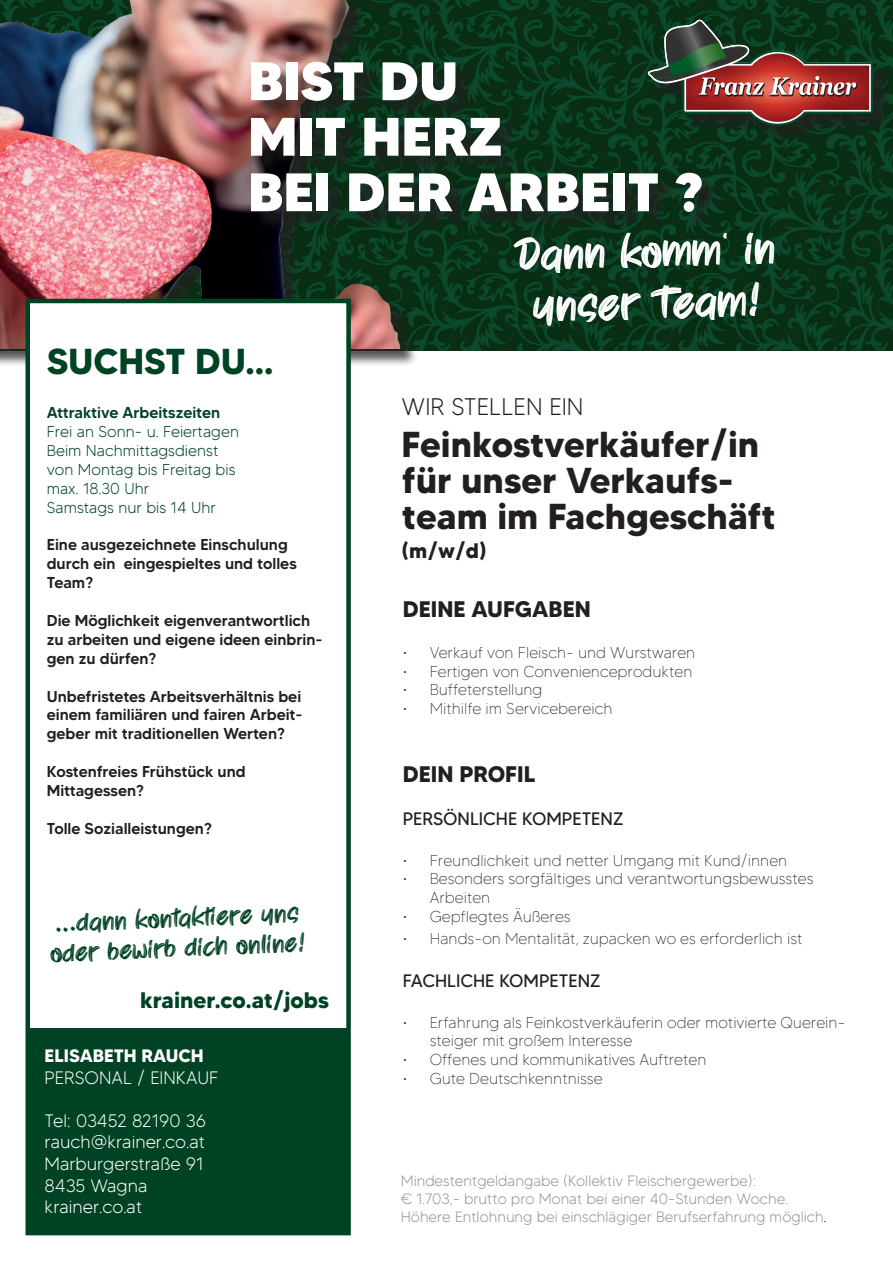
<style>
.page{position:relative;width:893px;height:1263px;background:#fff}
.page>*{position:absolute;margin:0;border:0;box-sizing:border-box;transform-origin:0 0}
.t1{font:800 54px/55.5px "MADETOMMY";color:#fff}
.t2{font:46.5px/51.6px "Kisser";color:#fff;text-align:center}
.t3{font:700 36px/36px "MADETOMMY";color:#231f20}
.t4{font:700 36px "MADETOMMY";color:#004224}
.t5{font:27px/29.8px "Kisser";color:#004224}
.t6{font:300 24px "MADETOMMY";color:#231f20}
.t7{font:700 22.5px "MADETOMMY";color:#231f20}
.t8{font:700 22.5px "MADETOMMY";color:#004224}
.t9{font:700 21px "MADETOMMY";color:#231f20}
.t10{font:300 18px/21.6px "MADETOMMY";color:#fff}
.t11{font:18px "MADETOMMY";color:#231f20}
.t12{font:700 18px "MADETOMMY";color:#fff}
.t13{font:100 15.75px/18.9px "MADETOMMY";color:#231f20}
.t14{font:500 15.75px/18.9px "MADETOMMY";color:#231f20}
.t15{font:300 15.75px/18.9px "MADETOMMY";color:#004224}
.t16{font:500 15.75px "MADETOMMY";color:#004224}
.t17{font:300 15px/18px "MADETOMMY";color:#939598}
.s1{color:#231f20}
</style>
<div class="page">
<img style="left:418px;top:0;width:475px;height:351px">
<img style="left:0;top:0;width:537px;height:349px">
<div style="left:651px;top:22px;width:240px;height:122px;background:#231f20;opacity:.75"></div>
<svg style="left:647px;top:18px;width:226px;height:108px;background:#594637"></svg>
<div style="left:26px;top:299px;width:325px;height:936px;background:#fff;border:4px solid #004224"></div>
<div style="left:30px;top:1028px;width:319px;height:205px;background:#004224"></div>
<div style="left:253px;top:64px;width:467px;height:166px;background:#231f20;opacity:.75"></div>
<h1 class="t1" style="left:248px;top:53px;width:457px">BIST DU<br>MIT HERZ<br>BEI DER ARBEIT ?</h1>
<h2 class="t2" style="left:516px;top:235px;width:259px;rotate:-2deg">Dann komm‘ in unser Team!</h2>
<h3 class="t4" style="left:47px;top:339px;width:228px">SUCHST DU...</h3>
<p class="t16" style="left:47px;top:403px;width:175px">Attraktive Arbeitszeiten</p>
<p class="t15" style="left:47px;top:422px;width:194px">Frei an Sonn- u. Feiertagen<br>Beim Nachmittagsdienst von Montag bis Freitag bis max. 18.30 Uhr<br>Samstags nur bis 14 Uhr</p>
<p class="t14" style="left:47px;top:535px;width:251px">Eine ausgezeichnete Einschulung durch ein eingespieltes und tolles<br>Team?</p>
<p class="t14" style="left:47px;top:611px;width:277px">Die Möglichkeit eigenverantwortlich zu arbeiten und eigene ideen einbrin&shy;gen zu dürfen?</p>
<p class="t14" style="left:47px;top:686px;width:257px;text-align:justify">Unbefristetes Arbeitsverhältnis bei einem familiären und fairen Arbeit&shy;geber mit traditionellen Werten?</p>
<p class="t14" style="left:47px;top:762px;width:200px">Kostenfreies Frühstück und<br>Mittagessen?</p>
<p class="t14" style="left:47px;top:819px;width:166px">Tolle Sozialleistungen?</p>
<h3 class="t5" style="left:49px;top:910px;width:257px;rotate:-2deg">...dann kontaktiere uns oder bewirb dich online!</h3>
<h3 class="t8" style="left:140px;top:986px;width:190px">krainer.co.at/jobs</h3>
<p class="t12" style="left:45px;top:1044px;width:161px">ELISABETH RAUCH</p>
<p class="t10" style="left:45px;top:1066px;width:176px">PERSONAL / EINKAUF</p>
<p class="t10" style="left:45px;top:1109px;width:163px">Tel: 03452 82190 36 rauch@krainer.co.at<br>Marburgerstraße 91<br>8435 Wagna krainer.co.at</p>
<h3 class="t6" style="left:402px;top:392px;width:183px">WIR STELLEN EIN</h3>
<h3 class="t3" style="left:402px;top:426px;width:376px">Feinkostverkäufer/in für unser Verkaufs&shy;team im Fachgeschäft</h3>
<h3 class="t9" style="left:402px;top:537px;width:86px">(m/w/d)</h3>
<h3 class="t7" style="left:403px;top:595px;width:190px">DEINE AUFGABEN</h3>
<p class="t13" style="left:403px;top:643px;width:294px">• Verkauf von Fleisch- und Wurstwaren</p>
<p class="t13" style="left:403px;top:661px;width:291px">• Fertigen von Convenienceprodukten</p>
<p class="t13" style="left:403px;top:680px;width:141px">• Buffeterstellung</p>
<p class="t13" style="left:403px;top:699px;width:211px">• Mithilfe im Servicebereich</p>
<h3 class="t7" style="left:403px;top:760px;width:134px">DEIN PROFIL</h3>
<p class="t11" style="left:403px;top:808px;width:222px">PERSÖNLICHE KOMPETENZ</p>
<p class="t13" style="left:403px;top:850px;width:386px">• Freundlichkeit und netter Umgang mit Kund/innen</p>
<p class="t13" style="left:430px;top:869px;width:385px;text-indent:-27px">• Besonders sorgfältiges und verantwortungsbewusstes<br>Arbeiten</p>
<p class="t13" style="left:403px;top:907px;width:170px">• Gepflegtes Äußeres</p>
<p class="t13" style="left:403px;top:929px;width:401px">• Hands-on Mentalität, zupacken wo es erforderlich ist</p>
<p class="t11" style="left:403px;top:970px;width:199px">FACHLICHE KOMPETENZ</p>
<p class="t13" style="left:430px;top:1012px;width:417px;text-indent:-27px">• Erfahrung als Feinkostverkäuferin oder motivierte Querein&shy;steiger mit großem Interesse</p>
<p class="t13" style="left:403px;top:1050px;width:305px">• Offenes und kommunikatives Auftreten</p>
<p class="t13" style="left:403px;top:1069px;width:202px">• Gute Deutschkenntnisse</p>
<p class="t17" style="left:401px;top:1171px;width:427px">Mindestentgeldangabe (Kollektiv Fleischergewerbe):<br>€ 1.703,- brutto pro Monat bei einer 40-Stunden Woche.<br>Höhere Entlohnung bei einschlägiger Berufserfahrung möglich<span class="s1">.</span></p>
</div>
